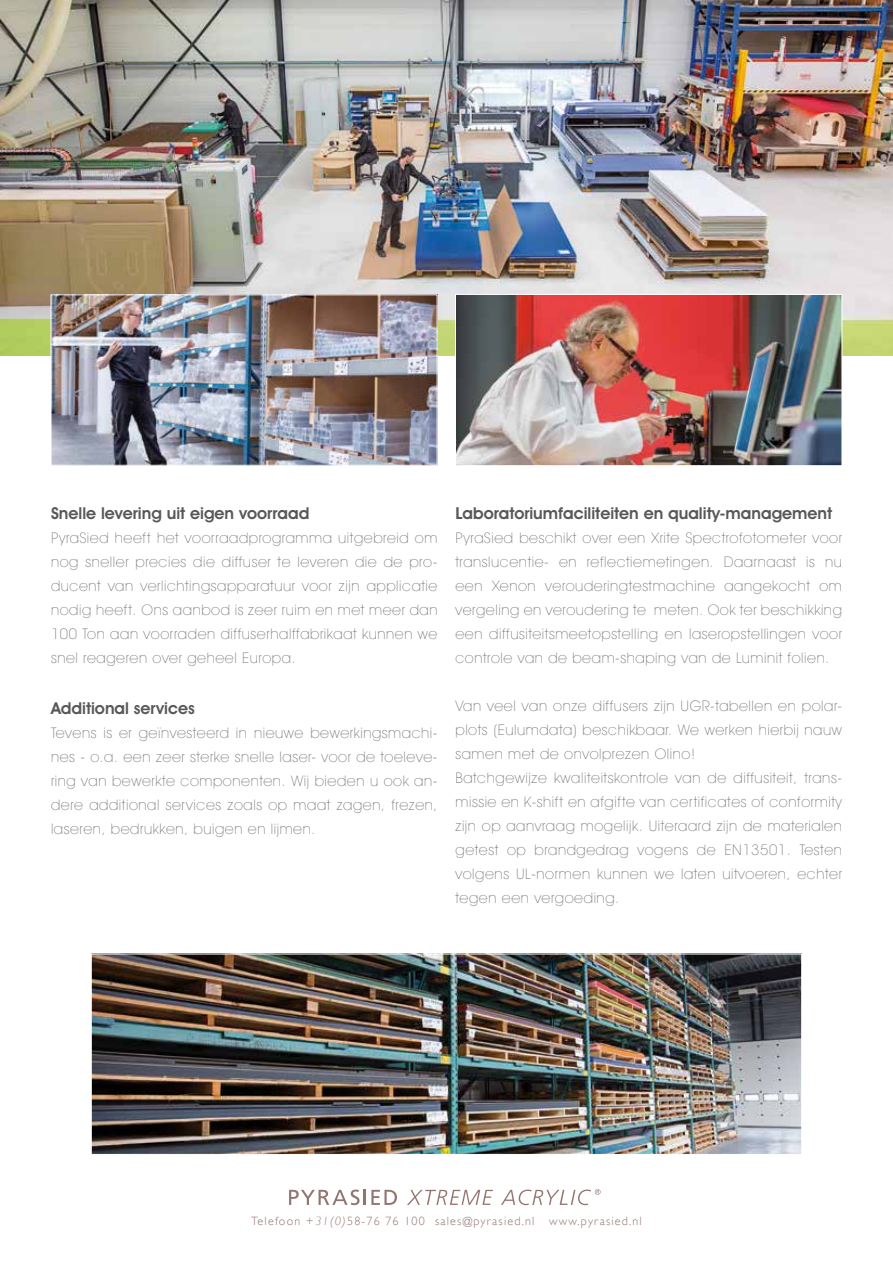
<style>
.page{position:relative;width:893px;height:1263px;background:#fff}
.page>*{position:absolute;margin:0;border:0;box-sizing:border-box;transform-origin:0 0}
.t1{font:600 16.5px "Avant Garde IT Cby BT";color:#58585a}
.t2{font:200 14.7px/24px "Avant Garde IT Cby BT";letter-spacing:.04em;color:#707172;text-align:justify}
.t3{font:300 12px "Gill Sans";letter-spacing:.1em;color:#947470}
.s1{font-style:italic}
</style>
<div class="page">
<img style="left:0;top:0;width:893px;height:355px">
<img style="left:53px;top:296px;width:382px;height:168px">
<div style="left:51px;top:294px;width:386px;height:172px;border:1px solid #fff"></div>
<svg style="left:289px;top:1189px;width:108px;height:16px"></svg>
<svg style="left:407px;top:1190px;width:86px;height:15px"></svg>
<svg style="left:501px;top:1189px;width:100px;height:16px"></svg>
<img style="left:457px;top:296px;width:383px;height:168px">
<div style="left:455px;top:294px;width:387px;height:172px;border:1px solid #fff"></div>
<img style="left:93px;top:955px;width:707px;height:198px">
<div style="left:91px;top:953px;width:711px;height:202px;border:1px solid #fff"></div>
<p class="t1" style="left:51px;top:503px;width:260px">Snelle levering uit eigen voorraad</p>
<p class="t2" style="left:51px;top:526px;width:388px">PyraSied heeft het voorraadprogramma uitgebreid om nog sneller precies die diffuser te leveren die de pro&shy;ducent van verlichtingsapparatuur voor zijn applicatie nodig heeft. Ons aanbod is zeer ruim en met meer dan 100 Ton aan voorraden diffuserhalffabrikaat kunnen we snel reageren over geheel Europa.</p>
<p class="t1" style="left:51px;top:698px;width:145px">Additional services</p>
<p class="t2" style="left:51px;top:721px;width:388px">Tevens is er geïnvesteerd in nieuwe bewerkingsmachi&shy;nes - o.a. een zeer sterke snelle laser- voor de toeleve&shy;ring van bewerkte componenten. Wij bieden u ook an&shy;dere additional services zoals op maat zagen, frezen, laseren, bedrukken, buigen en lijmen.</p>
<p class="t1" style="left:455px;top:503px;width:378px">Laboratoriumfaciliteiten en quality-management</p>
<p class="t2" style="left:455px;top:526px;width:388px">PyraSied beschikt over een Xrite Spectrofotometer voor translucentie- en reflectiemetingen. Daarnaast is nu een Xenon verouderingtestmachine aangekocht om vergeling en veroudering te meten. Ook ter beschikking een diffusiteitsmeetopstelling en laseropstellingen voor controle van de beam-shaping van de Luminit folien.</p>
<p class="t2" style="left:455px;top:694px;width:388px;text-align:left">Van veel van onze diffusers zijn UGR-tabellen en polar&shy;plots (Eulumdata) beschikbaar. We werken hierbij nauw samen met de onvolprezen Olino!<br>Batchgewijze kwaliteitskontrole van de diffusiteit, trans&shy;missie en K-shift en afgifte van certificates of conformity zijn op aanvraag mogelijk. Uiteraard zijn de materialen getest op brandgedrag vogens de EN13501. Testen volgens UL-normen kunnen we laten uitvoeren, echter tegen een vergoeding.</p>
<p class="t3" style="left:251px;top:1214px;width:392px">Telefoon +<span class="s1">31(0)</span>58-76 76 100 sales@pyrasied.nl www.pyrasied.nl</p>
</div>
